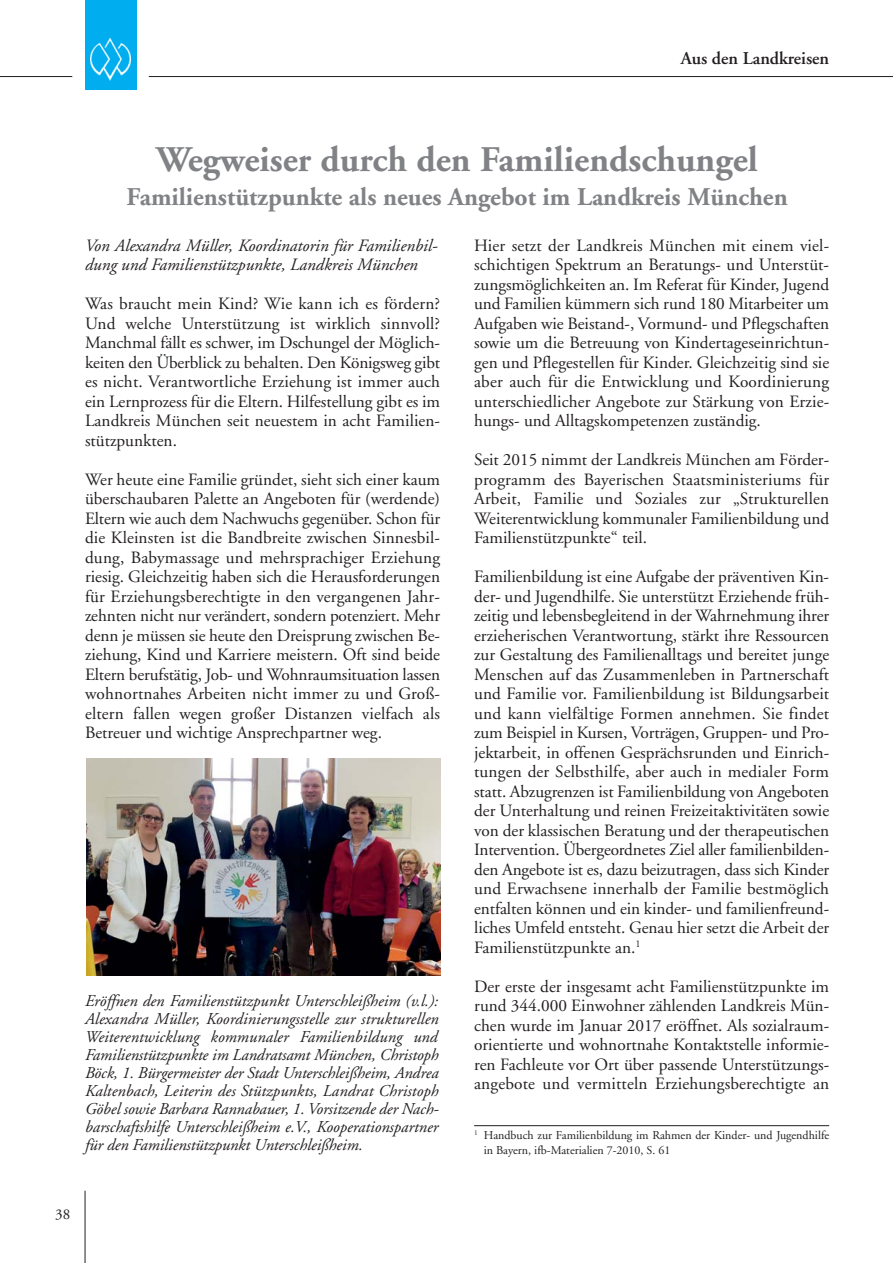
<style>
.page{position:relative;width:893px;height:1263px;background:#fff}
.page>*{position:absolute;margin:0;border:0;box-sizing:border-box;transform-origin:0 0}
.t1{font:700 36px "Adobe Garamond";color:#808285}
.t2{font:700 25.5px "Adobe Garamond";color:#808285}
.t3{font:600 18px "Adobe Garamond";color:#231f20}
.t4{font:17.25px/19.5px "Adobe Garamond";color:#231f20;text-align:justify}
.t5{font:italic 17.25px/19.5px "Adobe Garamond";color:#231f20}
.t6{font:italic 16.5px/18px "Adobe Garamond";letter-spacing:-.005em;color:#231f20;text-align:justify}
.t7{font:15px "Adobe Garamond";color:#231f20}
.t8{font:12px/15px "Adobe Garamond";color:#231f20}
</style>
<div class="page">
<div style="left:85px;top:0;width:51px;height:89px;background:#00aeef"></div>
<img style="left:90px;top:39px;width:40px;height:41px">
<hr style="left:0;top:76px;width:72px;height:1px;background:#231f20">
<hr style="left:149px;top:76px;width:744px;height:1px;background:#231f20">
<hr style="left:85px;top:1191px;width:1px;height:72px;background:#231f20">
<img style="left:87px;top:758px;width:353px;height:217px">
<hr style="left:474px;top:1125px;width:355px;height:1px;background:#231f20">
<p class="t3" style="left:681px;top:51px;width:150px">Aus den Landkreisen</p>
<h1 class="t1" style="left:156px;top:145px;width:603px">Wegweiser durch den Familiendschungel</h1>
<h2 class="t2" style="left:127px;top:186px;width:663px">Familienstützpunkte als neues Angebot im Landkreis München</h2>
<p class="t5" style="left:85px;top:237px;width:354px">Von Alexandra Müller, Koordinatorin für Familienbil&shy;dung und Familienstützpunkte, Landkreis München</p>
<p class="t4" style="left:85px;top:295px;width:357px">Was braucht mein Kind? Wie kann ich es fördern?<br>Und welche Unterstützung ist wirklich sinnvoll?<br>Manchmal fällt es schwer, im Dschungel der Möglich&shy;keiten den Überblick zu behalten. Den Königsweg gibt es nicht. Verantwortliche Erziehung ist immer auch ein Lernprozess für die Eltern. Hilfestellung gibt es im Landkreis München seit neuestem in acht Familien&shy;stützpunkten.</p>
<p class="t4" style="left:85px;top:471px;width:357px">Wer heute eine Familie gründet, sieht sich einer kaum überschaubaren Palette an Angeboten für (werdende)<br>Eltern wie auch dem Nachwuchs gegenüber. Schon für die Kleinsten ist die Bandbreite zwischen Sinnesbil&shy;dung, Babymassage und mehrsprachiger Erziehung riesig. Gleichzeitig haben sich die Herausforderungen für Erziehungsberechtigte in den vergangenen Jahr&shy;zehnten nicht nur verändert, sondern potenziert. Mehr denn je müssen sie heute den Dreisprung zwischen Be&shy;ziehung, Kind und Karriere meistern. Oft sind beide Eltern berufstätig, Job- und Wohnraumsituation lassen wohnortnahes Arbeiten nicht immer zu und Groß - eltern fallen wegen großer Distanzen vielfach als Betreuer und wichtige Ansprechpartner weg.</p>
<p class="t6" style="left:85px;top:993px;width:355px">Eröffnen den Familienstützpunkt Unterschleißheim (v.l.):<br>Alexandra Müller, Koordinierungsstelle zur strukturellen Weiterentwicklung kommunaler Familienbildung und Familienstützpunkte im Landratsamt München, Christoph Böck, 1. Bürgermeister der Stadt Unterschleißheim, Andrea Kaltenbach, Leiterin des Stützpunkts, Landrat Christoph Göbel sowie Barbara Rannabauer, 1. Vorsitzende der Nach&shy;barschaftshilfe Unterschleißheim e.V., Kooperationspartner für den Familienstützpunkt Unterschleißheim.</p>
<p class="t4" style="left:474px;top:237px;width:357px">Hier setzt der Landkreis München mit einem viel&shy;schichtigen Spektrum an Beratungs- und Unterstüt&shy;zungsmöglichkeiten an. Im Referat für Kinder, Jugend und Familien kümmern sich rund 180 Mitarbeiter um Aufgaben wie Beistand-, Vormund- und Pflegschaften sowie um die Betreuung von Kindertageseinrichtun&shy;gen und Pflegestellen für Kinder. Gleichzeitig sind sie aber auch für die Entwicklung und Koordinierung unterschiedlicher Angebote zur Stärkung von Erzie&shy;hungs- und Alltagskompetenzen zuständig.</p>
<p class="t4" style="left:474px;top:451px;width:357px">Seit 2015 nimmt der Landkreis München am Förder&shy;programm des Bayerischen Staatsministeriums für Arbeit, Familie und Soziales zur „Strukturellen Weiterentwicklung kommunaler Familienbildung und Familienstützpunkte“ teil.</p>
<p class="t4" style="left:474px;top:568px;width:357px">Familienbildung ist eine Aufgabe der präventiven Kin&shy;der- und Jugendhilfe. Sie unterstützt Erziehende früh&shy;zeitig und lebensbegleitend in der Wahrnehmung ihrer erzieherischen Verantwortung, stärkt ihre Ressourcen zur Gestaltung des Familienalltags und bereitet junge Menschen auf das Zusammenleben in Partnerschaft und Familie vor. Familienbildung ist Bildungsarbeit und kann vielfältige Formen annehmen. Sie findet zum Beispiel in Kursen, Vorträgen, Gruppen- und Pro&shy;jektarbeit, in offenen Gesprächsrunden und Einrich&shy;tungen der Selbsthilfe, aber auch in medialer Form statt. Abzugrenzen ist Familienbildung von Angeboten der Unterhaltung und reinen Freizeitaktivitäten sowie von der klassischen Beratung und der therapeutischen Intervention. Übergeordnetes Ziel aller familienbilden&shy;den Angebote ist es, dazu beizutragen, dass sich Kinder und Erwachsene innerhalb der Familie bestmöglich entfalten können und ein kinder- und familienfreund&shy;liches Umfeld entsteht. Genau hier setzt die Arbeit der Familienstützpunkte an.<sup>1</sup></p>
<p class="t4" style="left:474px;top:978px;width:357px">Der erste der insgesamt acht Familienstützpunkte im rund 344.000 Einwohner zählenden Landkreis Mün&shy;chen wurde im Januar 2017 eröffnet. Als sozialraum&shy;orientierte und wohnortnahe Kontaktstelle informie&shy;ren Fachleute vor Ort über passende Unterstützungs&shy;angebote und vermitteln Erziehungsberechtigte an</p>
<p class="t8" style="left:484px;top:1128px;width:347px;text-indent:-10px"><sup>1</sup> Handbuch zur Familienbildung im Rahmen der Kinder- und Jugendhilfe in Bayern, ifb-Materialien 7-2010, S. 61</p>
<p class="t7" style="left:55px;top:1208px;width:16px">38</p>
</div>
